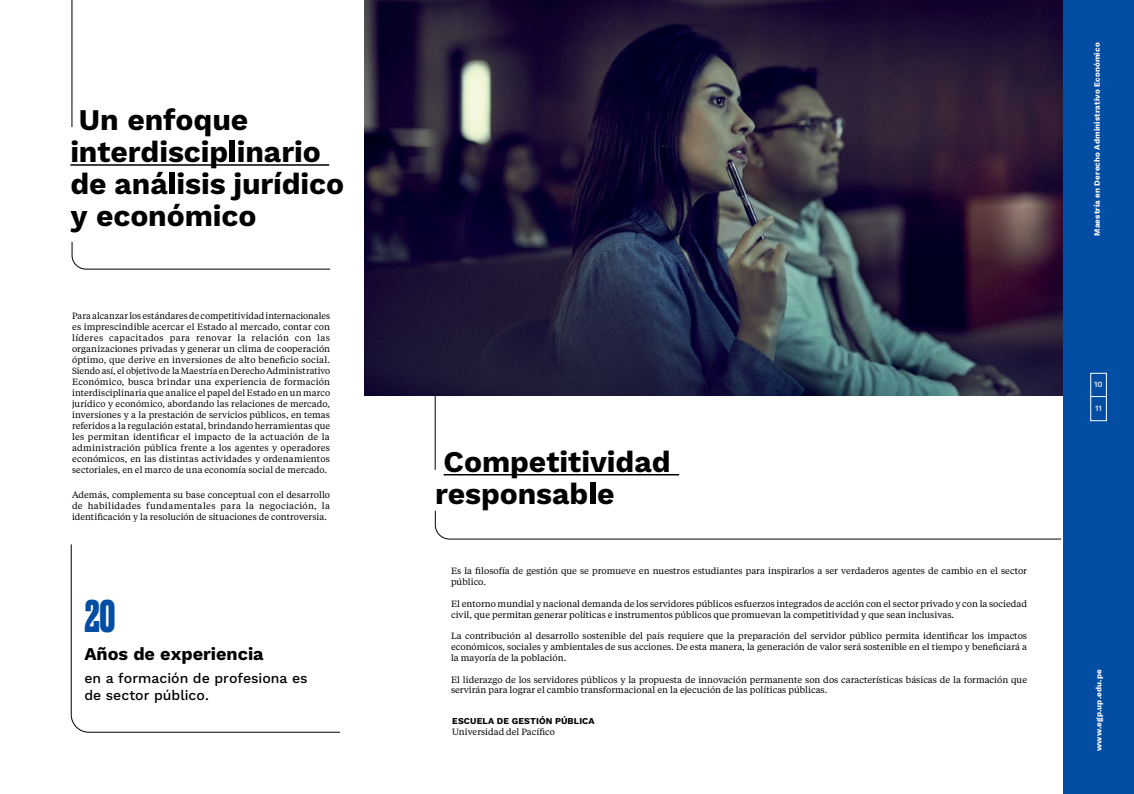
<style>
.page{position:relative;width:1134px;height:794px;background:#fff}
.page>*{position:absolute;margin:0;border:0;box-sizing:border-box;transform-origin:0 0}
.t1{font:700 43px "Druk";color:#034ea2}
.t2{font:700 30px/32px "Work Sans";letter-spacing:-.005em;color:#000}
.t3{font:700 18px "Work Sans";color:#000}
.t4{font:500 14px/16.8px "Work Sans";color:#000}
.t5{font:9px/11px "Tiempos Text";color:#000;text-align:justify}
.t6{font:700 9px "Work Sans";letter-spacing:.01em;color:#000}
.t7{font:700 8px "Work Sans";letter-spacing:.015em;color:#fff}
.t8{font:500 8px "Work Sans";color:#fff}
</style>
<div class="page">
<hr style="left:70px;top:164px;width:259px;height:2px;background:#000">
<div style="left:230px;top:141px;width:5px;height:21px;background:#000"></div>
<div style="left:170px;top:173px;width:5px;height:21px;background:#000"></div>
<hr style="left:444px;top:474px;width:235px;height:1px;background:#000">
<div style="left:590px;top:482px;width:5px;height:22px;background:#000"></div>
<hr style="left:72px;top:0;width:1px;height:127px;background:#000">
<hr style="left:435px;top:196px;width:1px;height:274px;background:#000">
<svg style="left:72px;top:242px;width:258px;height:27px"></svg>
<svg style="left:435px;top:510px;width:626px;height:29px"></svg>
<svg style="left:71px;top:544px;width:269px;height:188px"></svg>
<img style="left:364px;top:0;width:699px;height:395px">
<div style="left:1063px;top:0;width:71px;height:794px;background:#034ea2"></div>
<svg style="left:1092px;top:396px;width:13px;height:1px"></svg>
<div style="left:1090px;top:373px;width:17px;height:48px;border:1px solid #fff"></div>
<h2 class="t2" style="left:70px;top:105px;width:275px">Un enfoque interdiscip inario de aná isis jurídico y económico</h2>
<p class="t5" style="left:72px;top:310px;width:260px">Para alcanzar los estándares de competitividad internacionales es imprescindible acercar el Estado al mercado, contar con líderes capacitados para renovar la relación con las organizaciones privadas y generar un clima de cooperación óptimo, que derive en inversiones de alto beneficio social.<br>Siendo así, el objetivo de la Maestría en Derecho Administrativo Económico, busca brindar una experiencia de formación interdisciplinaria que analice el papel del Estado en un marco jurídico y económico, abordando las relaciones de mercado, inversiones y a la prestación de servicios públicos, en temas referidos a la regulación estatal, brindando herramientas que les permitan identificar el impacto de la actuación de la administración pública frente a los agentes y operadores económicos, en las distintas actividades y ordenamientos sectoriales, en el marco de una economía social de mercado.</p>
<p class="t5" style="left:72px;top:489px;width:259px">Además, complementa su base conceptual con el desarrollo de habilidades fundamentales para la negociación, la identificación y la resolución de situaciones de controversia.</p>
<h1 class="t1" style="left:84px;top:586px;width:32px">20</h1>
<h3 class="t3" style="left:84px;top:644px;width:181px">Años de experiencia</h3>
<h3 class="t4" style="left:84px;top:670px;width:225px">en a formación de profesiona es de sector público.</h3>
<h2 class="t2" style="left:435px;top:447px;width:237px">Competitividad responsab e</h2>
<p class="t5" style="left:451px;top:565px;width:577px">Es la filosofía de gestión que se promueve en nuestros estudiantes para inspirarlos a ser verdaderos agentes de cambio en el sector público.</p>
<p class="t5" style="left:451px;top:598px;width:577px">El entorno mundial y nacional demanda de los servidores públicos esfuerzos integrados de acción con el sector privado y con la sociedad civil, que permitan generar políticas e instrumentos públicos que promuevan la competitividad y que sean inclusivas.</p>
<p class="t5" style="left:451px;top:630px;width:578px">La contribución al desarrollo sostenible del país requiere que la preparación del servidor público permita identificar los impactos económicos, sociales y ambientales de sus acciones. De esta manera, la generación de valor será sostenible en el tiempo y beneficiará a la mayoría de la población.</p>
<p class="t5" style="left:451px;top:673px;width:578px">El liderazgo de los servidores públicos y la propuesta de innovación permanente son dos características básicas de la formación que servirán para lograr el cambio transformacional en la ejecución de las políticas públicas.</p>
<p class="t6" style="left:452px;top:715px;width:144px">ESCUELA DE GESTIÓN PÚBLICA</p>
<p class="t5" style="left:452px;top:726px;width:104px">Universidad del Pacífico</p>
<p class="t7" style="left:1092px;top:236px;width:195px;rotate:-90deg">Maestría en Derecho Administrativo Económico</p>
<p class="t8" style="left:1094px;top:380px;width:10px">10</p>
<p class="t8" style="left:1095px;top:404px;width:8px">11</p>
<p class="t7" style="left:1094px;top:751px;width:83px;rotate:-90deg">www.egp.up.edu.pe</p>
</div>
